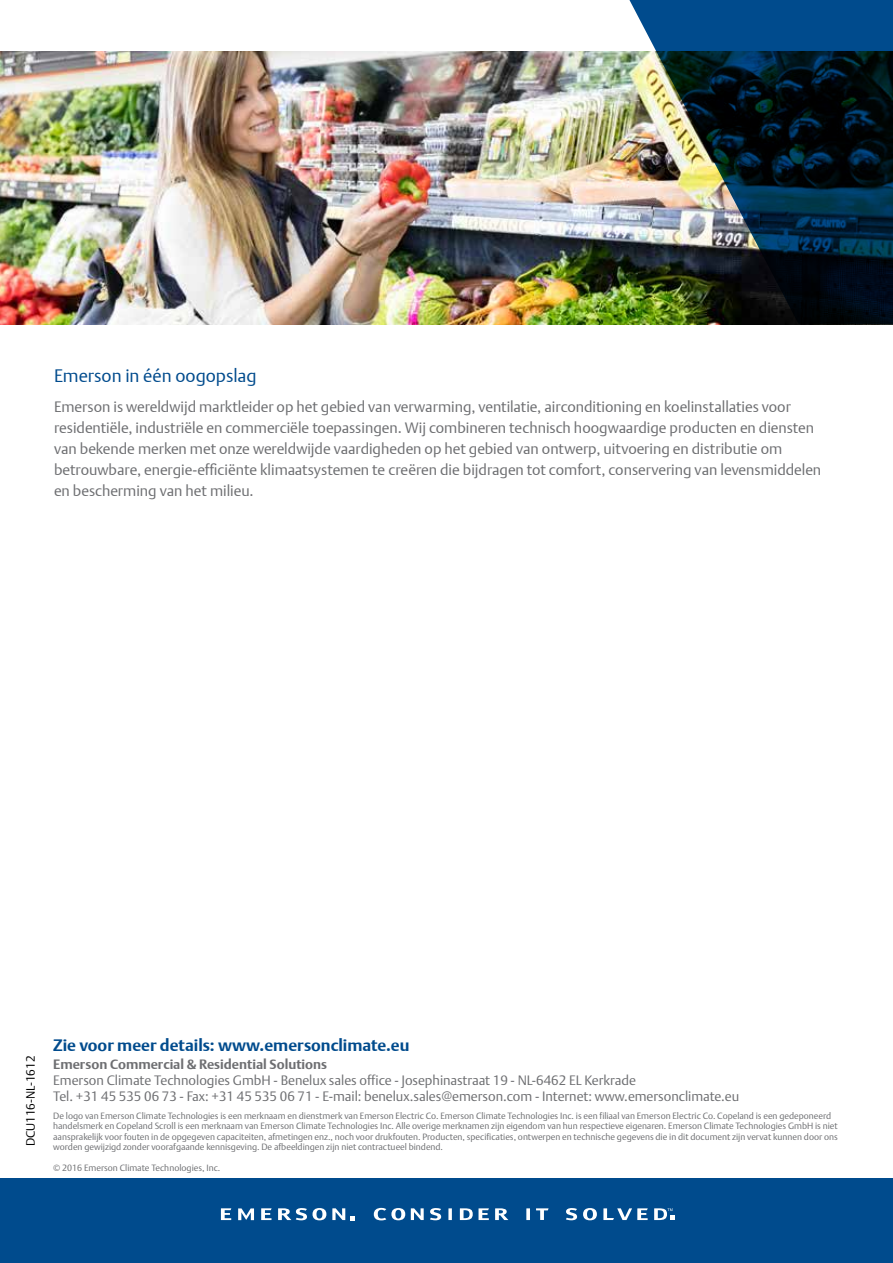
<style>
.page{position:relative;width:893px;height:1263px;background:#fff}
.page>*{position:absolute;margin:0;border:0;box-sizing:border-box;transform-origin:0 0}
.t1{font:18px "DTL Argo T Light";color:#004b8d}
.t2{font:700 16.5px "DTL Argo T";color:#004b8d}
.t3{font:15px/21px "DTL Argo T Light";color:#6d6e71}
.t4{font:300 13.5px/16.2px "DTL Argo T";color:#6d6e71}
.t5{font:700 13.5px "DTL Argo T";color:#6d6e71}
.t6{font:300 12px "DTL Argo T";color:#000101}
.t7{font:300 9px/10.5px "DTL Argo T";color:#6d6e71}
</style>
<div class="page">
<img style="left:0;top:51px;width:546px;height:273px">
<img style="left:798px;top:324px;width:95px;height:1px">
<div style="left:0;top:1179px;width:893px;height:84px;background:#004b8d"></div>
<svg style="left:261px;top:1208px;width:11px;height:12px"></svg>
<svg style="left:221px;top:1208px;width:10px;height:12px"></svg>
<svg style="left:238px;top:1208px;width:16px;height:12px"></svg>
<svg style="left:278px;top:1208px;width:48px;height:12px"></svg>
<svg style="left:495px;top:1208px;width:13px;height:12px"></svg>
<svg style="left:583px;top:1208px;width:14px;height:12px"></svg>
<svg style="left:411px;top:1208px;width:13px;height:12px"></svg>
<svg style="left:430px;top:1208px;width:11px;height:12px"></svg>
<svg style="left:566px;top:1208px;width:11px;height:12px"></svg>
<svg style="left:448px;top:1208px;width:4px;height:12px"></svg>
<svg style="left:526px;top:1208px;width:4px;height:12px"></svg>
<svg style="left:536px;top:1208px;width:13px;height:12px"></svg>
<svg style="left:603px;top:1208px;width:45px;height:12px"></svg>
<svg style="left:460px;top:1208px;width:29px;height:12px"></svg>
<svg style="left:374px;top:1208px;width:31px;height:12px"></svg>
<svg style="left:332px;top:1208px;width:22px;height:12px"></svg>
<svg style="left:654px;top:1208px;width:21px;height:12px"></svg>
<img style="left:546px;top:0;width:347px;height:324px">
<h1 class="t1" style="left:54px;top:365px;width:204px">Emerson in één oogopslag</h1>
<p class="t3" style="left:54px;top:396px;width:769px">Emerson is wereldwijd marktleider op het gebied van verwarming, ventilatie, airconditioning en koelinstallaties voor residentiële, industriële en commerciële toepassingen. Wij combineren technisch hoogwaardige producten en diensten van bekende merken met onze wereldwijde vaardigheden op het gebied van ontwerp, uitvoering en distributie om betrouwbare, energie-efficiënte klimaatsystemen te creëren die bijdragen tot comfort, conservering van levensmiddelen en bescherming van het milieu.</p>
<h3 class="t6" style="left:23px;top:1146px;width:92px;rotate:-90deg">DCU116-NL-1612</h3>
<h2 class="t2" style="left:53px;top:1035px;width:358px">Zie voor meer details: www.emersonclimate.eu</h2>
<h3 class="t5" style="left:53px;top:1056px;width:275px">Emerson Commercial &amp; Residential Solutions</h3>
<h3 class="t4" style="left:53px;top:1072px;width:687px">Emerson Climate Technologies GmbH - Benelux sales office - Josephinastraat 19 - NL-6462 EL Kerkrade<br>Tel. +31 45 535 06 73 - Fax: +31 45 535 06 71 - E-mail: benelux.sales@emerson.com - Internet: www.emersonclimate.eu</h3>
<p class="t7" style="left:53px;top:1110px;width:786px">De logo van Emerson Climate Technologies is een merknaam en dienstmerk van Emerson Electric Co. Emerson Climate Technologies Inc. is een filiaal van Emerson Electric Co. Copeland is een gedeponeerd handelsmerk en Copeland Scroll is een merknaam van Emerson Climate Technologies Inc. Alle overige merknamen zijn eigendom van hun respectieve eigenaren. Emerson Climate Technologies GmbH is niet aansprakelijk voor fouten in de opgegeven capaciteiten, afmetingen enz., noch voor drukfouten. Producten, specificaties, ontwerpen en technische gegevens die in dit document zijn vervat kunnen door ons worden gewijzigd zonder voorafgaande kennisgeving. De afbeeldingen zijn niet contractueel bindend.</p>
<p class="t7" style="left:53px;top:1162px;width:169px">© 2016 Emerson Climate Technologies, Inc.</p>
</div>
